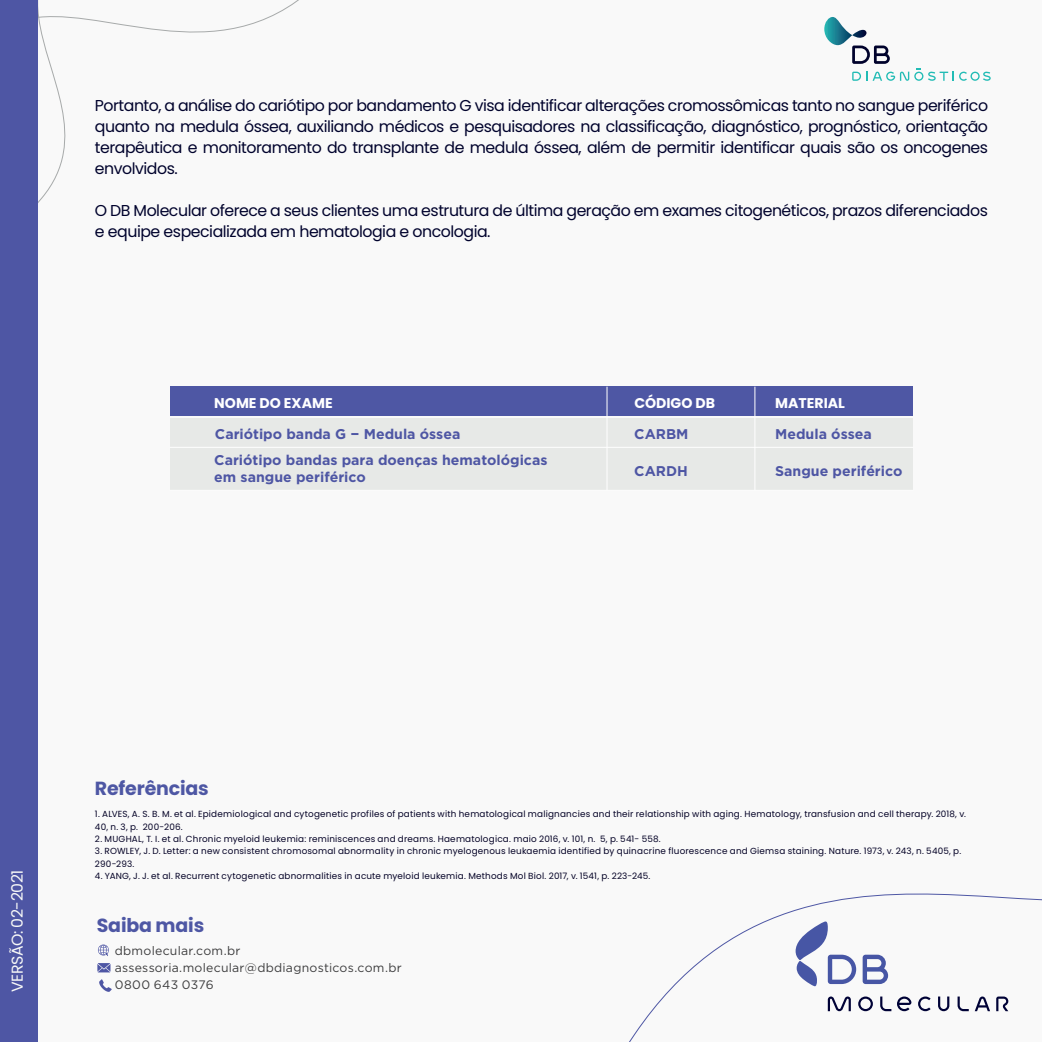
<style>
.page{position:relative;width:1042px;height:1042px;background:#f9f9f9}
.page>*{position:absolute;margin:0;border:0;box-sizing:border-box;transform-origin:0 0}
.t1{font:700 18.9px "Poppins";letter-spacing:-.01em;color:#4e57a4}
.t2{font:15.75px/21px "Poppins";letter-spacing:-.03em;color:#00022c;text-align:justify}
.t3{font:15.75px "Poppins";letter-spacing:-.03em;color:#f7f8f7}
.t4{font:700 14.17px/26.8px "Gotham";color:#4e56a4}
.t5{font:700 14.17px "Poppins";color:#fff}
.t6{font:12.25px/17.2px "Gotham";letter-spacing:.02em;color:#3e3e3f}
.t7{font:8.75px/12.2px "Poppins";letter-spacing:.02em;color:#040226}
</style>
<div class="page">
<svg style="left:38px;top:0;width:261px;height:203px"></svg>
<div style="left:0;top:0;width:38px;height:1042px;background:#4e56a4"></div>
<svg style="left:98px;top:944px;width:11px;height:12px"></svg>
<svg style="left:99px;top:979px;width:13px;height:13px"></svg>
<svg style="left:97px;top:963px;width:13px;height:9px"></svg>
<svg style="left:629px;top:893px;width:413px;height:149px"></svg>
<div style="left:171px;top:418px;width:742px;height:29px;background:#e7e9e7"></div>
<div style="left:171px;top:447px;width:742px;height:43px;background:#e7e9e7"></div>
<div style="left:171px;top:387px;width:742px;height:29px;background:#4e57a4"></div>
<hr style="left:606px;top:387px;width:1px;height:103px;background:#fff">
<hr style="left:754px;top:387px;width:1px;height:103px;background:#fff">
<hr style="left:170px;top:447px;width:743px;height:1px;background:#fff">
<hr style="left:170px;top:490px;width:743px;height:1px;background:#fff">
<svg style="left:862px;top:954px;width:26px;height:30px"></svg>
<svg style="left:897px;top:996px;width:14px;height:15px"></svg>
<svg style="left:996px;top:996px;width:12px;height:15px"></svg>
<svg style="left:858px;top:996px;width:15px;height:15px"></svg>
<svg style="left:918px;top:996px;width:12px;height:15px"></svg>
<svg style="left:938px;top:996px;width:11px;height:15px"></svg>
<svg style="left:828px;top:996px;width:23px;height:15px"></svg>
<svg style="left:957px;top:996px;width:33px;height:15px"></svg>
<svg style="left:880px;top:996px;width:11px;height:15px"></svg>
<svg style="left:795px;top:921px;width:61px;height:65px"></svg>
<svg style="left:824px;top:17px;width:166px;height:64px"></svg>
<p class="t2" style="left:95px;top:95px;width:894px">Portanto, a análise do cariótipo por bandamento G visa identificar alterações cromossômicas tanto no sangue periférico quanto na medula óssea, auxiliando médicos e pesquisadores na classificação, diagnóstico, prognóstico, orientação terapêutica e monitoramento do transplante de medula óssea, além de permitir identificar quais são os oncogenes envolvidos.</p>
<h2 class="t2" style="left:95px;top:200px;width:894px">O DB Molecular oferece a seus clientes uma estrutura de última geração em exames citogenéticos, prazos diferenciados e equipe especializada em hematologia e oncologia.</h2>
<h3 class="t5" style="left:214px;top:395px;width:120px">NOME DO EXAME</h3>
<h3 class="t5" style="left:634px;top:395px;width:82px">CÓDIGO DB</h3>
<h3 class="t5" style="left:775px;top:395px;width:71px">MATERIAL</h3>
<h3 class="t4" style="left:214px;top:420px;width:335px">Cariótipo banda G − Medula óssea<br>Cariótipo bandas para doenças hematológicas</h3>
<h3 class="t4" style="left:214px;top:464px;width:153px">em sangue periférico</h3>
<h3 class="t4" style="left:634px;top:420px;width:56px">CARBM</h3>
<h3 class="t4" style="left:775px;top:420px;width:98px">Medula óssea</h3>
<h3 class="t4" style="left:634px;top:458px;width:55px">CARDH</h3>
<h3 class="t4" style="left:775px;top:458px;width:129px">Sangue periférico</h3>
<h2 class="t3" style="left:8px;top:992px;width:124px;rotate:-90deg">VERSÃO: 02-2021</h2>
<h1 class="t1" style="left:95px;top:777px;width:115px">Referências</h1>
<p class="t7" style="left:95px;top:808px;width:872px">1. ALVES, A. S. B. M. et al. Epidemiological and cytogenetic profiles of patients with hematological malignancies and their relationship with aging. Hematology, transfusion and cell therapy. 2018, v.<br>40, n. 3, p. 200-206.</p>
<p class="t7" style="left:95px;top:833px;width:567px">2. MUGHAL, T. I. et al. Chronic myeloid leukemia: reminiscences and dreams. Haematologica. maio 2016, v. 101, n. 5, p. 541- 558.</p>
<p class="t7" style="left:95px;top:845px;width:868px">3. ROWLEY, J. D. Letter: a new consistent chromosomal abnormality in chronic myelogenous leukaemia identified by quinacrine fluorescence and Giemsa staining. Nature. 1973, v. 243, n. 5405, p.<br>290-293.</p>
<p class="t7" style="left:95px;top:870px;width:557px">4. YANG, J. J. et al. Recurrent cytogenetic abnormalities in acute myeloid leukemia. Methods Mol Biol. 2017, v. 1541, p. 223-245.</p>
<h1 class="t1" style="left:97px;top:915px;width:109px">Saiba mais</h1>
<h3 class="t6" style="left:115px;top:941px;width:288px">dbmolecular.com.br assessoria.molecular@dbdiagnosticos.com.br<br>0800 643 0376</h3>
</div>
